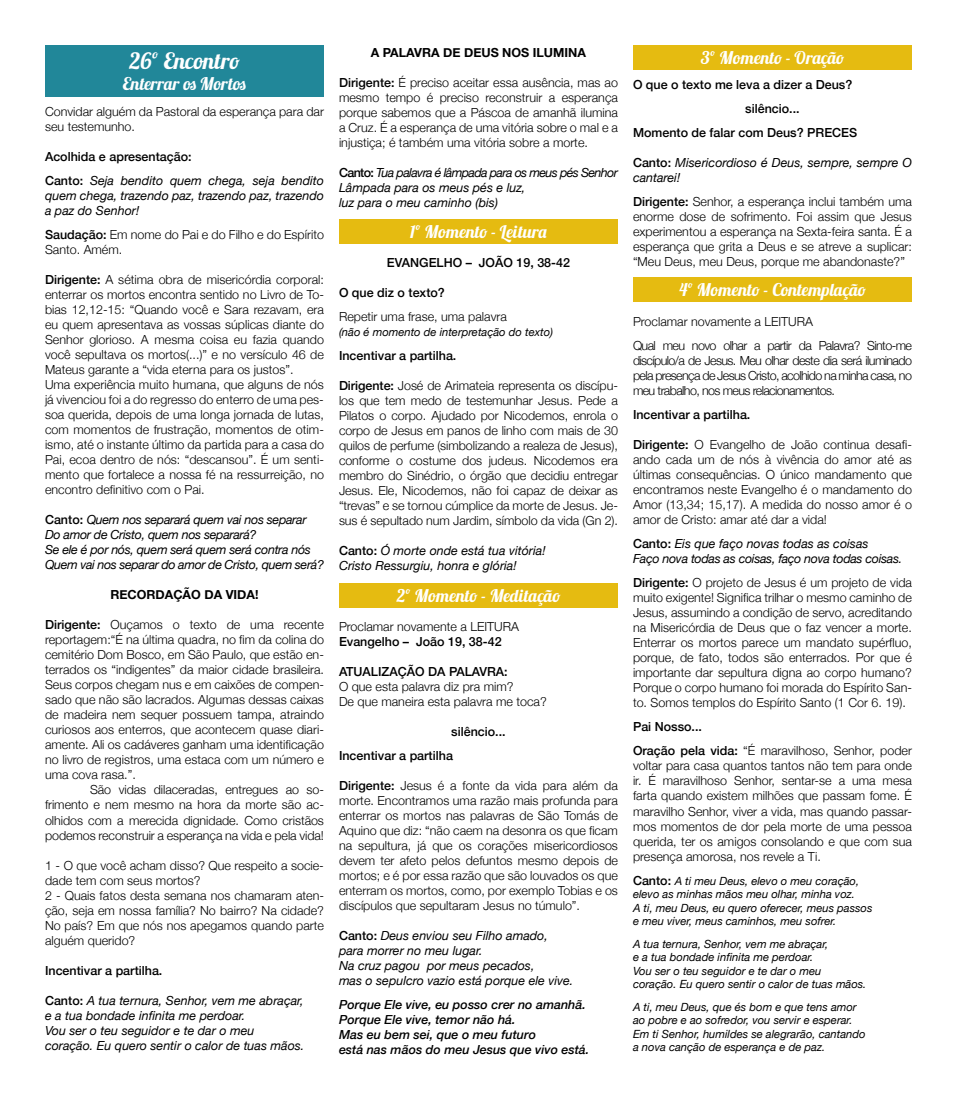
<style>
.page{position:relative;width:957px;height:1099px;background:#fff}
.page>*{position:absolute;margin:0;border:0;box-sizing:border-box;transform-origin:0 0}
.t1{font:22.5px "Lobster 1.3";color:#fff}
.t2{font:17.5px "Lobster 1.3";color:#fff}
.t3{font:300 12.5px/15px "Helvetica Neue";color:#000;text-align:justify}
.t4{font:italic 12.5px/15px "Helvetica Neue";color:#000}
.t5{font:500 12.5px/24px "Helvetica Neue";color:#000}
.t6{font:italic 12.5px/15px "Helvetica Neue";letter-spacing:-.025em;color:#000}
.t7{font:italic 500 12.5px/15px "Helvetica Neue";color:#000}
.t8{font:300 12.5px/24px "Helvetica Neue";letter-spacing:-.05em;color:#000}
.t9{font:700 12.5px "Helvetica Neue";color:#000}
.t10{font:italic 11.25px/13.5px "Helvetica Neue";color:#000}
.s1{font-weight:500;font-style:normal}
.s2{font-weight:500}
.s3{font-weight:300}
.s4{font-weight:500;font-style:normal;font-size:12.5px}
</style>
<div class="page">
<div style="left:45px;top:45px;width:279px;height:52px;background:#218799"></div>
<div style="left:339px;top:219px;width:279px;height:25px;background:#e5bb11"></div>
<div style="left:339px;top:583px;width:279px;height:25px;background:#e5bb11"></div>
<div style="left:633px;top:45px;width:279px;height:25px;background:#e5bb11"></div>
<div style="left:633px;top:277px;width:279px;height:25px;background:#e5bb11"></div>
<h1 class="t1" style="left:129px;top:46px;width:112px">26º Encontro</h1>
<h2 class="t2" style="left:123px;top:72px;width:125px">Enterrar os Mortos</h2>
<p class="t3" style="left:45px;top:103px;width:280px">Convidar alguém da Pastoral da esperança para dar seu testemunho.</p>
<p class="t4" style="left:45px;top:145px;width:280px;line-height:24px"><span class="s1">Acolhida e apresentação:<br>Canto:</span> Seja bendito quem chega, seja bendito</p>
<p class="t4" style="left:45px;top:189px;width:280px">quem chega, trazendo paz, trazendo paz, trazendo a paz do Senhor!</p>
<p class="t3" style="left:45px;top:226px;width:280px"><span class="s2">Saudação:</span> Em nome do Pai e do Filho e do Espírito<br>Santo. Amém.</p>
<p class="t3" style="left:45px;top:271px;width:280px;text-align:left"><span class="s2">Dirigente:</span> A sétima obra de misericórdia corporal: enterrar os mortos encontra sentido no Livro de To&shy;bias 12,12-15: “Quando você e Sara rezavam, era eu quem apresentava as vossas súplicas diante do Senhor glorioso. A mesma coisa eu fazia quando você sepultava os mortos(...)” e no versículo 46 de Mateus garante a “vida eterna para os justos”.<br>Uma experiência muito humana, que alguns de nós já vivenciou foi a do regresso do enterro de uma pes&shy;soa querida, depois de uma longa jornada de lutas, com momentos de frustração, momentos de otim&shy;ismo, até o instante último da partida para a casa do Pai, ecoa dentro de nós: “descansou”. É um senti&shy;mento que fortalece a nossa fé na ressurreição, no encontro definitivo com o Pai.</p>
<p class="t6" style="left:45px;top:513px;width:280px"><span class="s1">Canto:</span> Quem nos separará quem vai nos separar Do amor de Cristo, quem nos separará?<br>Se ele é por nós, quem será quem será contra nós Quem vai nos separar do amor de Cristo, quem será?</p>
<p class="t9" style="left:110px;top:585px;width:150px">RECORDAÇÃO DA VIDA!</p>
<p class="t3" style="left:45px;top:616px;width:280px"><span class="s2">Dirigente:</span> Ouçamos o texto de uma recente reportagem:“É na última quadra, no fim da colina do cemitério Dom Bosco, em São Paulo, que estão en&shy;terrados os “indigentes” da maior cidade brasileira.<br>Seus corpos chegam nus e em caixões de compen&shy;sado que não são lacrados. Algumas dessas caixas de madeira nem sequer possuem tampa, atraindo curiosos aos enterros, que acontecem quase diari&shy;amente. Ali os cadáveres ganham uma identificação no livro de registros, uma estaca com um número e uma cova rasa.”.</p>
<p class="t3" style="left:45px;top:781px;width:280px;text-indent:45px">São vidas dilaceradas, entregues ao so&shy;frimento e nem mesmo na hora da morte são ac&shy;olhidos com a merecida dignidade. Como cristãos podemos reconstruir a esperança na vida e pela vida!</p>
<p class="t3" style="left:45px;top:856px;width:280px;text-align:left">1 - O que você acham disso? Que respeito a socie&shy;dade tem com seus mortos?<br>2 - Quais fatos desta semana nos chamaram aten&shy;ção, seja em nossa família? No bairro? Na cidade?<br>No país? Em que nós nos apegamos quando parte alguém querido?</p>
<p class="t5" style="left:45px;top:957px;width:119px">Incentivar a partilha.</p>
<p class="t4" style="left:45px;top:993px;width:261px"><span class="s1">Canto:</span> A tua ternura, Senhor, vem me abraçar, e a tua bondade infinita me perdoar.<br>Vou ser o teu seguidor e te dar o meu coração. Eu quero sentir o calor de tuas mãos.</p>
<p class="t9" style="left:371px;top:43px;width:217px">A PALAVRA DE DEUS NOS ILUMINA</p>
<p class="t3" style="left:339px;top:74px;width:280px"><span class="s2">Dirigente:</span> É preciso aceitar essa ausência, mas ao mesmo tempo é preciso reconstruir a esperança porque sabemos que a Páscoa de amanhã ilumina a Cruz. É a esperança de uma vitória sobre o mal e a injustiça; é também uma vitória sobre a morte.</p>
<p class="t4" style="left:339px;top:166px;width:280px"><span class="s1">Canto:</span> Tua palavra é lâmpada para os meus pés Senhor<br>Lâmpada para os meus pés e luz,<br>luz para o meu caminho (bis)</p>
<h2 class="t2" style="left:410px;top:220px;width:139px">1º Momento - Leitura</h2>
<p class="t5" style="left:387px;top:250px;width:184px">EVANGELHO – JOÃO 19, 38-42</p>
<p class="t5" style="left:339px;top:280px;width:107px">O que diz o texto?</p>
<p class="t3" style="left:339px;top:308px;width:169px">Repetir uma frase, uma palavra</p>
<p class="t10" style="left:339px;top:326px;width:216px">(não é momento de interpretação do texto)</p>
<p class="t5" style="left:339px;top:343px;width:119px">Incentivar a partilha.</p>
<p class="t3" style="left:339px;top:377px;width:280px"><span class="s2">Dirigente:</span> José de Arimateia representa os discípu&shy;los que tem medo de testemunhar Jesus. Pede a Pilatos o corpo. Ajudado por Nicodemos, enrola o corpo de Jesus em panos de linho com mais de 30 quilos de perfume (simbolizando a realeza de Jesus), conforme o costume dos judeus. Nicodemos era membro do Sinédrio, o órgão que decidiu entregar Jesus. Ele, Nicodemos, não foi capaz de deixar as “trevas” e se tornou cúmplice da morte de Jesus. Je&shy;sus é sepultado num Jardim, símbolo da vida (Gn 2).</p>
<p class="t4" style="left:339px;top:544px;width:208px"><span class="s1">Canto:</span> Ó morte onde está tua vitória!<br>Cristo Ressurgiu, honra e glória!</p>
<h2 class="t2" style="left:397px;top:584px;width:165px">2º Momento - Meditação</h2>
<p class="t3" style="left:339px;top:617px;width:181px">Proclamar novamente a LEITURA</p>
<p class="t5" style="left:339px;top:628px;width:164px">Evangelho – João 19, 38-42</p>
<p class="t5" style="left:339px;top:658px;width:170px">ATUALIZAÇÃO DA PALAVRA:</p>
<p class="t3" style="left:339px;top:677px;width:209px">O que esta palavra diz pra mim?<br>De que maneira esta palavra me toca?</p>
<p class="t5" style="left:339px;top:718px;width:168px;text-indent:112px">silêncio...<br>Incentivar a partilha</p>
<p class="t3" style="left:339px;top:776px;width:280px"><span class="s2">Dirigente:</span> Jesus é a fonte da vida para além da morte. Encontramos uma razão mais profunda para enterrar os mortos nas palavras de São Tomás de Aquino que diz: “não caem na desonra os que ficam na sepultura, já que os corações misericordiosos devem ter afeto pelos defuntos mesmo depois de mortos; e é por essa razão que são louvados os que enterram os mortos, como, por exemplo Tobias e os discípulos que sepultaram Jesus no túmulo”.</p>
<p class="t4" style="left:339px;top:928px;width:236px"><span class="s1">Canto:</span> Deus enviou seu Filho amado, para morrer no meu lugar.<br>Na cruz pagou por meus pecados,<br>mas o sepulcro vazio está porque ele vive.</p>
<p class="t7" style="left:339px;top:995px;width:252px">Porque Ele vive, eu posso crer no amanhã.<br>Porque Ele vive, temor não há.<br>Mas eu bem sei, que o meu futuro<br>está nas mãos do meu Jesus que vivo está.</p>
<h2 class="t2" style="left:701px;top:46px;width:145px">3º Momento - Oração</h2>
<p class="t5" style="left:633px;top:72px;width:221px">O que o texto me leva a dizer a Deus?</p>
<p class="t5" style="left:745px;top:96px;width:56px">silêncio...</p>
<p class="t5" style="left:633px;top:120px;width:226px">Momento de falar com Deus? PRECES</p>
<p class="t4" style="left:633px;top:156px;width:280px"><span class="s1">Canto:</span> Misericordioso é Deus, sempre, sempre O cantarei!</p>
<p class="t3" style="left:633px;top:193px;width:280px"><span class="s2">Dirigente:</span> Senhor, a esperança inclui também uma enorme dose de sofrimento. Foi assim que Jesus experimentou a esperança na Sexta-feira santa. É a esperança que grita a Deus e se atreve a suplicar: “Meu Deus, meu Deus, porque me abandonaste?”</p>
<h2 class="t2" style="left:679px;top:278px;width:188px">4º Momento - Contemplação</h2>
<p class="t8" style="left:633px;top:309px;width:280px">Proclamar novamente a LEITURA<br>Qual meu novo olhar a partir da Palavra? Sinto-me</p>
<p class="t3" style="left:633px;top:352px;width:280px">discípulo/a de Jesus. Meu olhar deste dia será iluminado pela presença de Jesus Cristo, acolhido na minha casa, no meu trabalho, nos meus relacionamentos.</p>
<p class="t5" style="left:633px;top:402px;width:119px">Incentivar a partilha.</p>
<p class="t3" style="left:633px;top:436px;width:280px"><span class="s2">Dirigente:</span> O Evangelho de João continua desafi&shy;ando cada um de nós à vivência do amor até as últimas consequências. O único mandamento que encontramos neste Evangelho é o mandamento do Amor (13,34; 15,17). A medida do nosso amor é o amor de Cristo: amar até dar a vida!</p>
<p class="t6" style="left:633px;top:537px;width:271px"><span class="s1">Canto:</span> Eis que faço novas todas as coisas<br>Faço nova todas as coisas, faço nova todas coisas.</p>
<p class="t3" style="left:633px;top:574px;width:280px"><span class="s2">Dirigente:</span> O projeto de Jesus é um projeto de vida muito exigente! Significa trilhar o mesmo caminho de Jesus, assumindo a condição de servo, acreditando na Misericórdia de Deus que o faz vencer a morte.<br>Enterrar os mortos parece um mandato supérfluo, porque, de fato, todos são enterrados. Por que é importante dar sepultura digna ao corpo humano?<br>Porque o corpo humano foi morada do Espírito San&shy;to. Somos templos do Espírito Santo (1 Cor 6. 19).</p>
<p class="t5" style="left:633px;top:714px;width:280px">Pai Nosso...<br>Oração pela vida: <span class="s3">“É maravilhoso, Senhor, poder</span></p>
<p class="t3" style="left:633px;top:757px;width:280px">voltar para casa quantos tantos não tem para onde ir. É maravilhoso Senhor, sentar-se a uma mesa farta quando existem milhões que passam fome. É maravilho Senhor, viver a vida, mas quando passar&shy;mos momentos de dor pela morte de uma pessoa querida, ter os amigos consolando e que com sua presença amorosa, nos revele a Ti.</p>
<p class="t10" style="left:633px;top:874px;width:241px"><span class="s4">Canto:</span> A ti meu Deus, elevo o meu coração, elevo as minhas mãos meu olhar, minha voz.<br>A ti, meu Deus, eu quero oferecer, meus passos e meu viver, meus caminhos, meu sofrer.</p>
<p class="t10" style="left:633px;top:937px;width:235px">A tua ternura, Senhor, vem me abraçar,<br>e a tua bondade infinita me perdoar.<br>Vou ser o teu seguidor e te dar o meu coração. Eu quero sentir o calor de tuas mãos.</p>
<p class="t10" style="left:633px;top:1000px;width:234px">A ti, meu Deus, que és bom e que tens amor ao pobre e ao sofredor, vou servir e esperar.<br>Em ti Senhor, humildes se alegrarão, cantando a nova canção de esperança e de paz.</p>
</div>
